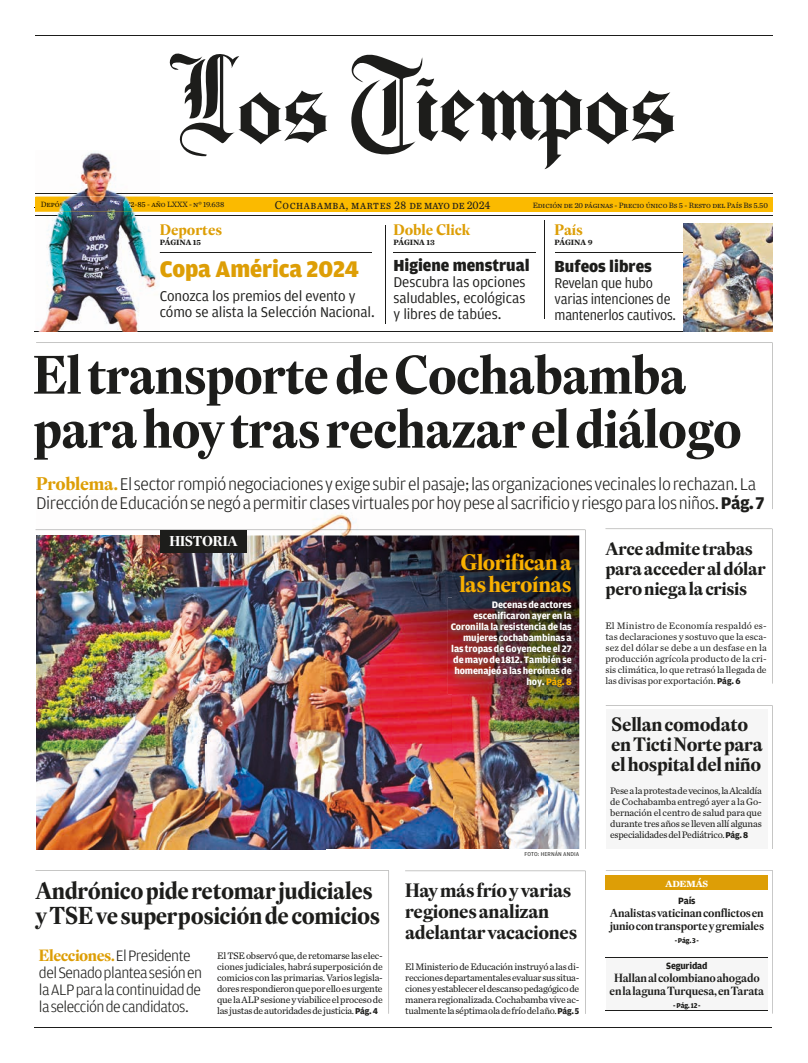
<style>
.page{position:relative;width:808px;height:1063px;background:#fff}
.page>*{position:absolute;margin:0;border:0;box-sizing:border-box;transform-origin:0 0}
.t1{font:700 53px/54px "Eudald Headline";letter-spacing:-.02em;color:#1d1d1b}
.t2{font:700 24px/25px "Eudald Headline";letter-spacing:-.02em;color:#1d1d1b;scale:.96 1}
.t3{font:900 24px "Amplitude";letter-spacing:-.005em;color:#dd9e06}
.t4{font:700 21.9px/22.4px "Eudald Headline";letter-spacing:-.025em;color:#f9b000}
.t5{font:700 19px/21px "Eudald Headline";letter-spacing:-.02em;color:#1d1d1b}
.t6{font:300 18px/19px "Amplitude";letter-spacing:-.025em;color:#1d1d1b}
.t7{font:700 18px/20px "Eudald Headline";letter-spacing:-.02em;color:#1d1d1b}
.t8{font:900 17px "Amplitude";color:#1d1d1b}
.t9{font:300 16px/17px "Amplitude";letter-spacing:-.035em;color:#1d1d1b}
.t10{font:15px/16px "Amplitude";letter-spacing:-.01em;color:#1d1d1b}
.t11{font:15px/16px "Amplitude";letter-spacing:-.01em;color:#1d1d1b;scale:.95 1}
.t12{font:700 15px "Eudald Headline";letter-spacing:-.005em;color:#dd9e06}
.t13{font:700 14px "Eudald Headline";letter-spacing:-.02em;color:#fff}
.t14{font:12px "Chronicle Text G2";letter-spacing:.095em;color:#1d1d1b;scale:.9 1}
.t15{font:600 11.7px/13px "Eudald Headline";letter-spacing:-.02em;color:#1d1d1b}
.t16{font:700 10px/11px "Amplitude";letter-spacing:-.015em;color:#fff;text-align:right}
.t17{font:9.8px/11px "Chronicle Text G2";letter-spacing:-.03em;color:#1d1d1b;text-align:justify}
.t18{font:9.8px/11px "Chronicle Text G1";letter-spacing:-.005em;color:#1d1d1b;text-align:justify}
.t19{font:700 9.7px "Amplitude";letter-spacing:-.02em;color:#1d1d1b}
.t20{font:700 9.4px "Chronicle Text G1";letter-spacing:-.025em;color:#fff;scale:1.06 1}
.t21{font:8px "Chronicle Text G2";letter-spacing:.08em;color:#1d1d1b}
.t22{font:700 8px "Chronicle Text G1";letter-spacing:-.005em;color:#1d1d1b}
.t23{font:700 7.4px "Amplitude";letter-spacing:-.02em;color:#1d1d1b}
.t24{font:6px "Amplitude";letter-spacing:.015em;color:#1d1d1b}
.s1{color:#1d1600}
.s2{color:#4a5881}
.s3{color:#4b5b84}
.s4{color:#4a577c}
.s5{color:#474965}
.s6{color:#37344c}
.s7{color:#43435e}
.s8{color:#405092}
.s9{color:#484964}
.s10{color:#17b6c9}
.s11{color:#3bbbd3}
.s12{font-family:"Eudald Headline";font-weight:700;color:#dd9e06}
.s13{font-weight:700}
.s14{color:#f9b000}
.s15{font-family:"Chronicle Text G1"}
.s16{font-family:"Amplitude";font-weight:700;font-size:9px}
.s17{font-family:"Chronicle Text G2"}
</style>
<div class="page">
<img style="left:36px;top:513px;width:543px;height:17px">
<hr style="left:35px;top:332px;width:737px;height:1px;background:#1d1d1b">
<hr style="left:35px;top:1027px;width:737px;height:1px;background:#1d1d1b">
<svg style="left:405px;top:871px;width:180px;height:1px"></svg>
<img style="left:36px;top:530px;width:544px;height:319px">
<svg style="left:606px;top:871px;width:167px;height:143px"></svg>
<hr style="left:606px;top:958px;width:162px;height:1px;background:#1d1d1b">
<hr style="left:606px;top:1010px;width:162px;height:1px;background:#1d1d1b">
<div style="left:606px;top:710px;width:162px;height:139px;background:#f6f6f6"></div>
<hr style="left:555px;top:252px;width:141px;height:1px;background:#1d1d1b">
<hr style="left:160px;top:252px;width:212px;height:1px;background:#1d1d1b">
<hr style="left:385px;top:225px;width:1px;height:99px;background:#1d1d1b">
<hr style="left:544px;top:220px;width:1px;height:98px;background:#1d1d1b">
<hr style="left:393px;top:252px;width:143px;height:1px;background:#1d1d1b">
<hr style="left:35px;top:193px;width:737px;height:1px;background:#1d1d1b">
<hr style="left:35px;top:215px;width:737px;height:1px;background:#1d1d1b">
<hr style="left:36px;top:35px;width:737px;height:1px;background:#1d1d1b">
<svg style="left:169px;top:53px;width:158px;height:103px"></svg>
<svg style="left:351px;top:54px;width:324px;height:115px"></svg>
<div style="left:35px;top:197px;width:737px;height:15px;background:#fbba00"></div>
<img style="left:683px;top:223px;width:90px;height:109px">
<img style="left:35px;top:152px;width:125px;height:181px">
<img style="left:35px;top:193px;width:125px;height:1px">
<img style="left:35px;top:215px;width:125px;height:1px">
<img style="left:35px;top:197px;width:125px;height:15px">
<img style="left:41px;top:201px;width:119px;height:6px">
<img style="left:325px;top:535px;width:127px;height:314px">
<img style="left:452px;top:535px;width:127px;height:35px">
<img style="left:452px;top:570px;width:5px;height:28px">
<img style="left:548px;top:570px;width:31px;height:279px">
<img style="left:452px;top:694px;width:96px;height:155px">
<img style="left:457px;top:550px;width:121px;height:48px">
<img style="left:448px;top:598px;width:131px;height:96px">
<div style="left:160px;top:530px;width:87px;height:22px;background:#1d1d1b"></div>
<p class="t21" style="left:41px;top:199px;width:185px"><span class="s1">Depósi</span><span class="s2">to</span> <span class="s3">le</span><span class="s4">g</span><span class="s5">al</span> <span class="s6">n</span><span class="s7">º</span> <span class="s8">2-3</span><span class="s9">-</span><span class="s10">1</span><span class="s11">8</span><span class="s1">2-85 - añ</span>o LXXX - nº 19.638</p>
<p class="t14" style="left:275px;top:196px;width:241px">Cochabamba, martes 28 de mayo de 2024</p>
<p class="t21" style="left:533px;top:199px;width:237px">Edición de 20 páginas - Precio único Bs 5 - Resto del País Bs 5.50</p>
<h3 class="t12" style="left:160px;top:219px;width:64px">Deportes</h3>
<p class="t22" style="left:160px;top:236px;width:43px">PÁGINA 15</p>
<h2 class="t3" style="left:160px;top:256px;width:201px">Copa América 2024</h2>
<h3 class="t10" style="left:160px;top:288px;width:216px">Conozca los premios del evento y cómo se alista la Selección Nacional.</h3>
<h3 class="t12" style="left:393px;top:219px;width:79px">Doble Click</h3>
<p class="t22" style="left:393px;top:236px;width:43px">PÁGINA 13</p>
<h3 class="t8" style="left:393px;top:256px;width:138px">Higiene menstrual</h3>
<h3 class="t10" style="left:393px;top:274px;width:134px;text-align:justify">Descubra las opciones saludables, ecológicas y libres de tabúes.</h3>
<h3 class="t12" style="left:555px;top:219px;width:30px">País</h3>
<p class="t22" style="left:555px;top:236px;width:39px">PÁGINA 9</p>
<h3 class="t8" style="left:555px;top:257px;width:99px">Bufeos libres</h3>
<h3 class="t11" style="left:555px;top:275px;width:129px">Revelan que hubo varias intenciones de mantenerlos cautivos.</h3>
<h1 class="t1" style="left:33px;top:347px;width:710px">El transporte de Cochabamba para hoy tras rechazar el diálogo</h1>
<h3 class="t6" style="left:36px;top:474px;width:730px"><span class="s12">Problema.</span> El sector rompió negociaciones y exige subir el pasaje; las organizaciones vecinales lo rechazan. La<br>Dirección de Educación se negó a permitir clases virtuales por hoy pese al sacrificio y riesgo para los niños. <span class="s13">Pág. 7</span></h3>
<h3 class="t13" style="left:170px;top:531px;width:70px">HISTORIA</h3>
<h3 class="t4" style="left:459px;top:551px;width:114px">Glorifican a las heroínas</h3>
<p class="t16" style="left:451px;top:599px;width:122px">Decenas de actores escenificaron ayer en la<br>Coronilla la resistencia de las mujeres cochabambinas a las tropas de Goyeneche el 27 de mayo de 1812. También se homenajeó a las heroínas de hoy. <span class="s14">Pág. 8</span></p>
<h2 class="t2" style="left:35px;top:878px;width:361px">Andrónico pide retomar judiciales y TSE vesuperposición de comicios</h2>
<h3 class="t9" style="left:39px;top:947px;width:165px"><span class="s12">Elecciones.</span> El Presidente del Senado plantea sesión en la ALP para la continuidad de la selección de candidatos.</h3>
<p class="t17" style="left:217px;top:949px;width:167px">El TSE observó que, de retomarse las elec&shy;ciones judiciales, habrá superposición de comicios con las primarias. Varios legisla&shy;dores respondieron que por ello es urgente que la ALP sesione y viabilice el proceso de las justas de autoridades de justicia<span class="s15">.</span> <span class="s16">Pág.4</span></p>
<p class="t24" style="left:524px;top:850px;width:56px">FOTO: HERNÁN ANDIA</p>
<h3 class="t5" style="left:405px;top:879px;width:174px">Hay más frío y varias regiones analizan adelantar vacaciones</h3>
<p class="t17" style="left:405px;top:960px;width:176px">El Ministerio de Educación instruyó a las di&shy;recciones departamentales evaluar sus situa&shy;ciones y establecer el descanso pedagógico de manera regionalizada. Cochabamba vive ac&shy;tualmente la séptima ola de frío del año. <span class="s16">Pág.5</span></p>
<h3 class="t7" style="left:605px;top:538px;width:162px">Arce admite trabas para acceder al dólar pero niega la crisis</h3>
<p class="t18" style="left:605px;top:619px;width:163px"><span class="s17">E</span>l Ministro de Economía respaldó es&shy;tas declaraciones y sostuvo que la esca&shy;sez del dólar se debe a un desfase en la producción agrícola producto de la cri&shy;sis climática, lo que retrasó la llegada de las divisas por exportación. <span class="s16">Pág. 6</span></p>
<h3 class="t5" style="left:611px;top:714px;width:153px;line-height:20px">Sellan comodato en Ticti Norte para el hospital del niño</h3>
<p class="t17" style="left:610px;top:784px;width:153px">Pese a la protesta de vecinos, la Alcaldía de Cochabamba entregó ayer a la Go&shy;bernación el centro de salud para que durante tres años se lleven allí algunas especialidades del Pediátrico. <span class="s16">Pág.8</span></p>
<p class="t20" style="left:665px;top:876px;width:42px">ADEMÁS</p>
<p class="t19" style="left:678px;top:895px;width:19px">País</p>
<p class="t15" style="left:610px;top:906px;width:156px">Analistas vaticinan conflictos en junio con transporte y gremiales</p>
<p class="t23" style="left:675px;top:936px;width:26px">- Pág. 3 -</p>
<p class="t19" style="left:666px;top:960px;width:43px">Seguridad</p>
<p class="t15" style="left:610px;top:971px;width:156px;text-align:center">Hallan al colombiano ahogado en la laguna Turquesa, en Tarata</p>
<p class="t23" style="left:673px;top:1001px;width:29px">- Pág. 12 -</p>
</div>
